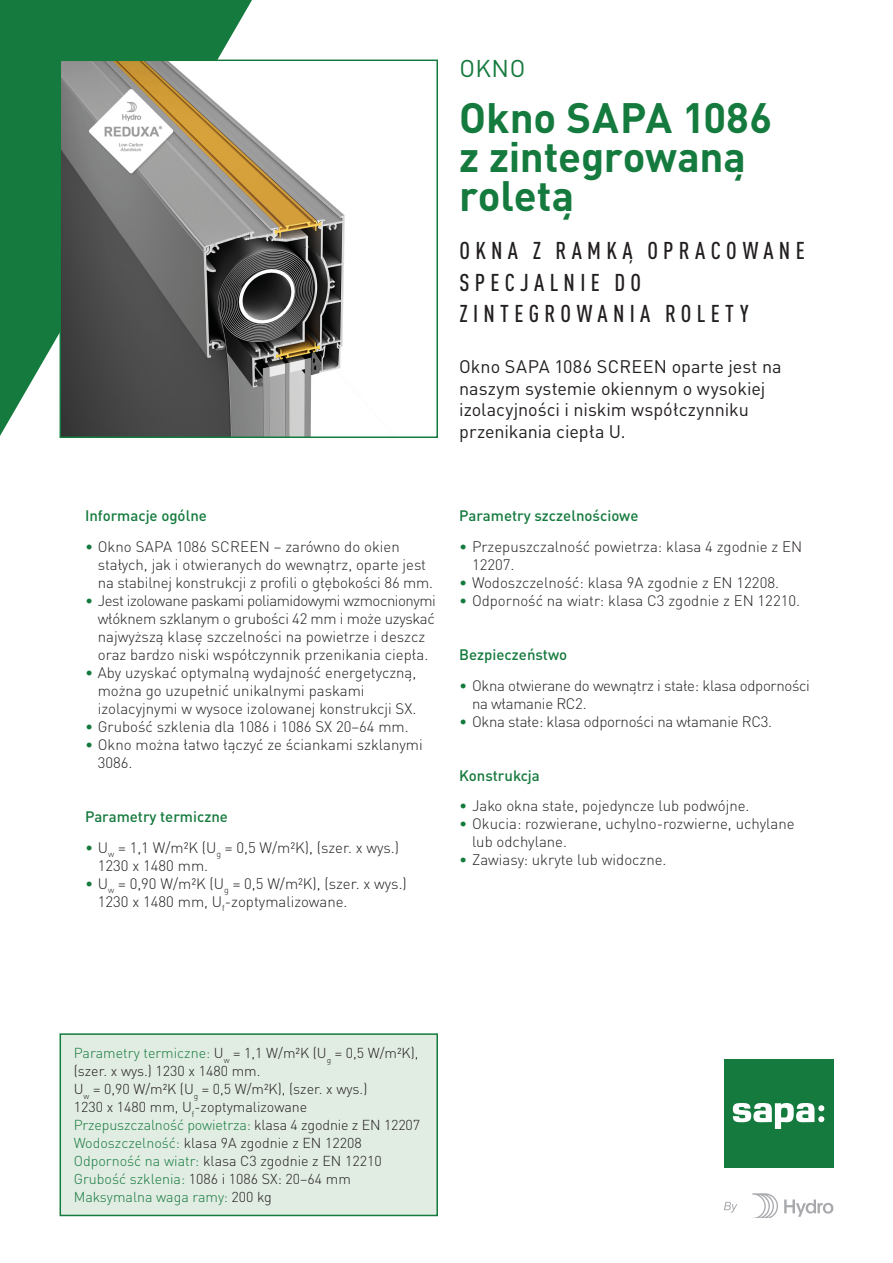
<style>
.page{position:relative;width:893px;height:1263px;background:#fff}
.page>*{position:absolute;margin:0;border:0;box-sizing:border-box;transform-origin:0 0}
.prodFamily_title{font:700 42px/39px "DIN Pro";letter-spacing:-.005em;color:#157a3d}
.Product_subtitle{font:500 condensed 24px/31.5px "DIN Pro";letter-spacing:.22em;color:#231f20}
.prodFamily_title-2{font:24px "DIN Pro";color:#157a3d}
.Product_Intro{font:18px/21.8px "DIN Pro";letter-spacing:-.005em;color:#231f20}
.t1{font:300 15px/18px "DIN Pro";color:#231f20}
.t2{font:300 15px/18px "DIN Pro";letter-spacing:-.02em;color:#231f20}
.USP_Title{font:500 15px "DIN Pro";color:#157a3d}
.Paragraph_bodytext{font:300 14.25px/18px "DIN Pro";color:#231f20}
.Paragraph_bodytext-2{font:300 14.25px "DIN Pro";letter-spacing:-.01em;color:#157a3d}
.s1{color:#157a3d}
.s2{color:#231f20}
</style>
<div class="page">
<svg style="left:0;top:0;width:252px;height:436px;background:#2c8750"></svg>
<div style="left:60px;top:1034px;width:377px;height:181px;background:#e1ece3"></div>
<div style="left:60px;top:1033px;width:378px;height:183px;border:2px solid #157a3d"></div>
<div style="left:724px;top:1059px;width:109px;height:108px;background:#157a3d"></div>
<svg style="left:733px;top:1103px;width:91px;height:26px"></svg>
<svg style="left:784px;top:1199px;width:49px;height:18px"></svg>
<svg style="left:752px;top:1193px;width:26px;height:25px"></svg>
<svg style="left:724px;top:1202px;width:13px;height:11px"></svg>
<img style="left:63px;top:63px;width:282px;height:372px">
<div style="left:60px;top:60px;width:378px;height:378px;border:2px solid #157a3d"></div>
<p class="prodFamily_title-2" style="left:459px;top:49px;width:67px">OKNO</p>
<p class="prodFamily_title" style="left:459px;top:93px;width:314px">Okno SAPA 1086 z zintegrowaną roletą</p>
<p class="Product_subtitle" style="left:459px;top:233px;width:347px">OKNA Z RAMKĄ OPRACOWANE<br>SPECJALNIE DO<br>ZINTEGROWANIA ROLETY</p>
<p class="Product_Intro" style="left:459px;top:354px;width:324px">Okno SAPA 1086 SCREEN oparte jest na naszym systemie okiennym o wysokiej izolacyjności i niskim współczynniku przenikania ciepła U.</p>
<p class="USP_Title" style="left:85px;top:503px;width:123px">Informacje ogólne</p>
<p class="t1" style="left:98px;top:536px;width:337px;text-indent:-13px"><span class="s1">•</span> Okno SAPA 1086 SCREEN – zarówno do okien stałych, jak i otwieranych do wewnątrz, oparte jest na stabilnej konstrukcji z profili o głębokości 86 mm.</p>
<p class="t1" style="left:98px;top:590px;width:340px;text-indent:-13px"><span class="s1">•</span> Jest izolowane paskami poliamidowymi wzmocnionymi włóknem szklanym o grubości 42 mm i może uzyskać najwyższą klasę szczelności na powietrze i deszcz oraz bardzo niski współczynnik przenikania ciepła.</p>
<p class="t1" style="left:98px;top:662px;width:320px;text-indent:-13px"><span class="s1">•</span> Aby uzyskać optymalną wydajność energetyczną, można go uzupełnić unikalnymi paskami izolacyjnymi w wysoce izolowanej konstrukcji SX.</p>
<p class="t1" style="left:85px;top:716px;width:325px"><span class="s1">•</span> Grubość szklenia dla 1086 i 1086 SX 20–64 mm.</p>
<p class="t1" style="left:98px;top:734px;width:326px;text-indent:-13px"><span class="s1">•</span> Okno można łatwo łączyć ze ściankami szklanymi<br>3086.</p>
<p class="USP_Title" style="left:85px;top:804px;width:144px">Parametry termiczne</p>
<p class="t1" style="left:98px;top:837px;width:303px;text-indent:-13px"><span class="s1">•</span> U<sub>w</sub> = 1,1 W/m²K (U<sub>g</sub> = 0,5 W/m²K), (szer. x wys.)<br>1230 x 1480 mm.</p>
<p class="t1" style="left:98px;top:873px;width:311px;text-indent:-13px"><span class="s1">•</span> U<sub>w</sub> = 0,90 W/m²K (U<sub>g</sub> = 0,5 W/m²K), (szer. x wys.)<br>1230 x 1480 mm, U<sub>f</sub>-zoptymalizowane.</p>
<p class="USP_Title" style="left:459px;top:503px;width:181px">Parametry szczelnościowe</p>
<p class="t1" style="left:472px;top:536px;width:332px;text-indent:-13px"><span class="s1">•</span> Przepuszczalność powietrza: klasa 4 zgodnie z EN<br>12207.</p>
<p class="t1" style="left:459px;top:572px;width:321px"><span class="s1">•</span> Wodoszczelność: klasa 9A zgodnie z EN 12208.</p>
<p class="t1" style="left:459px;top:590px;width:342px"><span class="s1">•</span> Odporność na wiatr: klasa C3 zgodnie z EN 12210.</p>
<p class="USP_Title" style="left:459px;top:642px;width:109px">Bezpieczeństwo</p>
<p class="t2" style="left:472px;top:675px;width:339px;text-indent:-13px"><span class="s1">•</span> Okna otwierane do wewnątrz i stałe: klasa odporności na włamanie RC2.</p>
<p class="t2" style="left:459px;top:711px;width:314px"><span class="s1">•</span> Okna stałe: klasa odporności na włamanie RC3.</p>
<p class="USP_Title" style="left:459px;top:763px;width:82px">Konstrukcja</p>
<p class="t1" style="left:459px;top:795px;width:292px"><span class="s1">•</span> Jako okna stałe, pojedyncze lub podwójne.</p>
<p class="t1" style="left:472px;top:813px;width:324px;text-indent:-13px"><span class="s1">•</span> Okucia: rozwierane, uchylno-rozwierne, uchylane lub odchylane.</p>
<p class="t1" style="left:459px;top:849px;width:209px"><span class="s1">•</span> Zawiasy: ukryte lub widoczne.</p>
<p class="Paragraph_bodytext" style="left:74px;top:1042px;width:346px"><span class="s1">Parametry termiczne:</span> U<sub>w</sub> = 1,1 W/m²K (U<sub>g</sub> = 0,5 W/m²K), (szer. x wys.) 1230 x 1480 mm.</p>
<p class="Paragraph_bodytext" style="left:74px;top:1078px;width:295px">U<sub>w</sub> = 0,90 W/m²K (U<sub>g</sub> = 0,5 W/m²K), (szer. x wys.)<br>1230 x 1480 mm, U<sub>f</sub>-zoptymalizowane</p>
<p class="Paragraph_bodytext-2" style="left:74px;top:1114px;width:348px">Przepuszczalność powietrza: <span class="s2">klasa 4 zgodnie z EN 12207</span></p>
<p class="Paragraph_bodytext" style="left:74px;top:1132px;width:289px"><span class="s1">Wodoszczelność:</span> klasa 9A zgodnie z EN 12208</p>
<p class="Paragraph_bodytext" style="left:74px;top:1150px;width:309px"><span class="s1">Odporność na wiatr:</span> klasa C3 zgodnie z EN 12210</p>
<p class="Paragraph_bodytext" style="left:74px;top:1168px;width:279px"><span class="s1">Grubość szklenia:</span> 1086 i 1086 SX: 20–64 mm</p>
<p class="Paragraph_bodytext-2" style="left:74px;top:1186px;width:200px">Maksymalna waga ramy: <span class="s2">200 kg</span></p>
</div>
